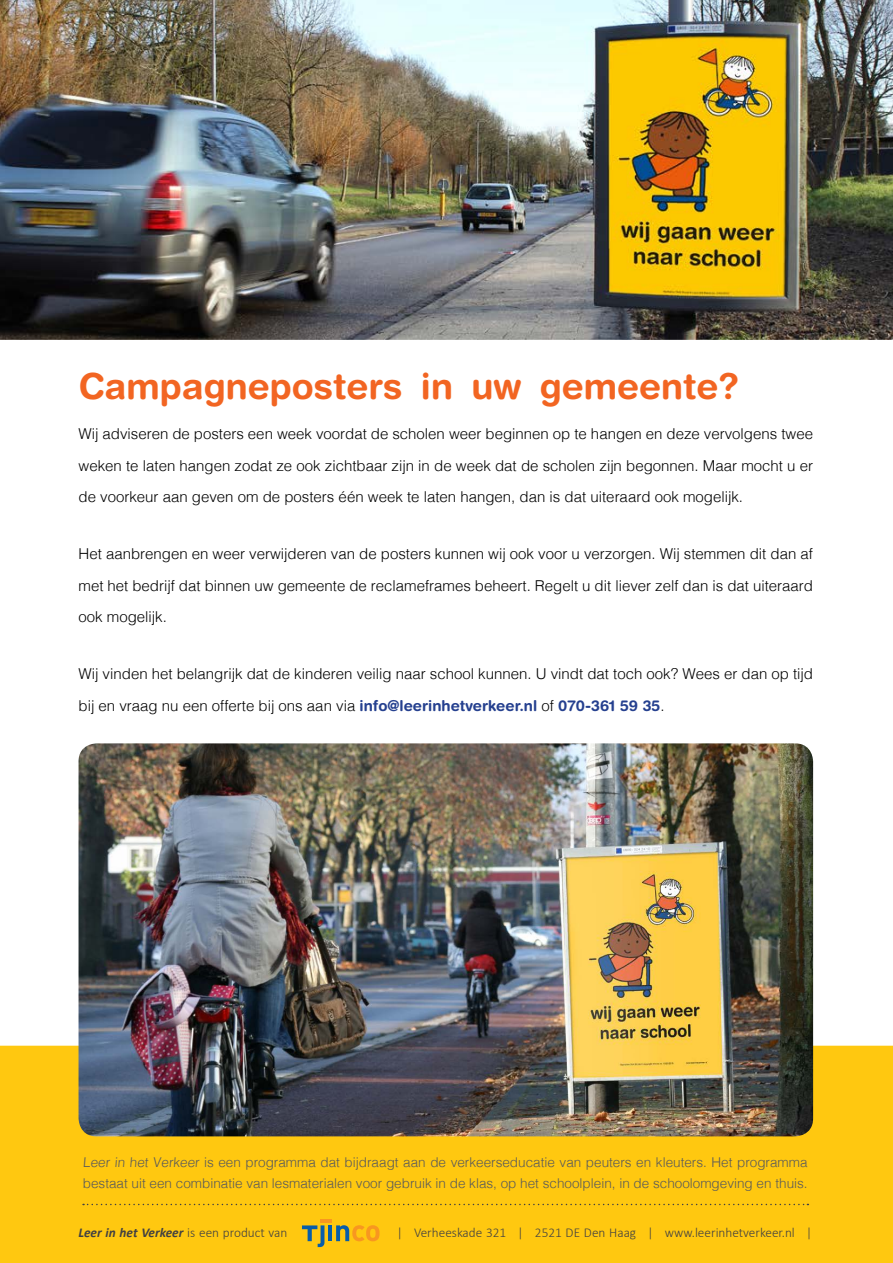
<style>
.page{position:relative;width:893px;height:1263px;background:#fff}
.page>*{position:absolute;margin:0;border:0;box-sizing:border-box;transform-origin:0 0}
.t1{font:700 36px "Helvetica Rounded";color:#f26522}
.t2{font:300 15px/31.5px "Helvetica";color:#000;text-align:justify}
.t3{font:300 13.5px/21px "Helvetica";color:#58595b}
.t4{font:300 13.5px "Calibri";color:#414042}
.t5{font:italic 700 13.5px "Calibri";color:#414042}
.s1{font-family:"Helvetica Rounded";font-weight:700;color:#25408f}
.s2{font-weight:300;font-style:normal}
</style>
<div class="page">
<div style="left:0;top:1046px;width:893px;height:217px;background:#ffc810"></div>
<img style="left:79px;top:743px;width:734px;height:393px">
<img style="left:0;top:0;width:893px;height:340px">
<svg style="left:302px;top:1225px;width:22px;height:22px"></svg>
<hr style="left:328px;top:1225px;width:4px;height:16px;background:#075daa">
<svg style="left:336px;top:1225px;width:43px;height:16px"></svg>
<hr style="left:321px;top:1219px;width:11px;height:4px;background:#f89720">
<svg style="left:83px;top:1204px;width:725px;height:1px"></svg>
<h1 class="t1" style="left:79px;top:364px;width:662px">Campagneposters in uw gemeente?</h1>
<p class="t2" style="left:79px;top:417px;width:736px">Wij adviseren de posters een week voordat de scholen weer beginnen op te hangen en deze vervolgens twee weken te laten hangen zodat ze ook zichtbaar zijn in de week dat de scholen zijn begonnen. Maar mocht u er de voorkeur aan geven om de posters één week te laten hangen, dan is dat uiteraard ook mogelijk.</p>
<p class="t2" style="left:79px;top:537px;width:736px">Het aanbrengen en weer verwijderen van de posters kunnen wij ook voor u verzorgen. Wij stemmen dit dan af met het bedrijf dat binnen uw gemeente de reclameframes beheert. Regelt u dit liever zelf dan is dat uiteraard ook mogelijk.</p>
<p class="t2" style="left:79px;top:657px;width:736px">Wij vinden het belangrijk dat de kinderen veilig naar school kunnen. U vindt dat toch ook? Wees er dan op tijd bij en vraag nu een offerte bij ons aan via <span class="s1">info@leerinhetverkeer.nl</span> of <span class="s1">070-361 59 35</span>.</p>
<p class="t3" style="left:83px;top:1151px;width:726px">Leer in het Verkeer is een programma dat bijdraagt aan de verkeerseducatie van peuters en kleuters. Het programma bestaat uit een combinatie van lesmaterialen voor gebruik in de klas, op het schoolplein, in de schoolomgeving en thuis.</p>
<p class="t5" style="left:79px;top:1224px;width:210px">Leer in het Verkeer <span class="s2">is een product van</span></p>
<p class="t4" style="left:397px;top:1224px;width:417px">| Verheeskade 321 | 2521 DE Den Haag | www.leerinhetverkeer.nl |</p>
</div>
